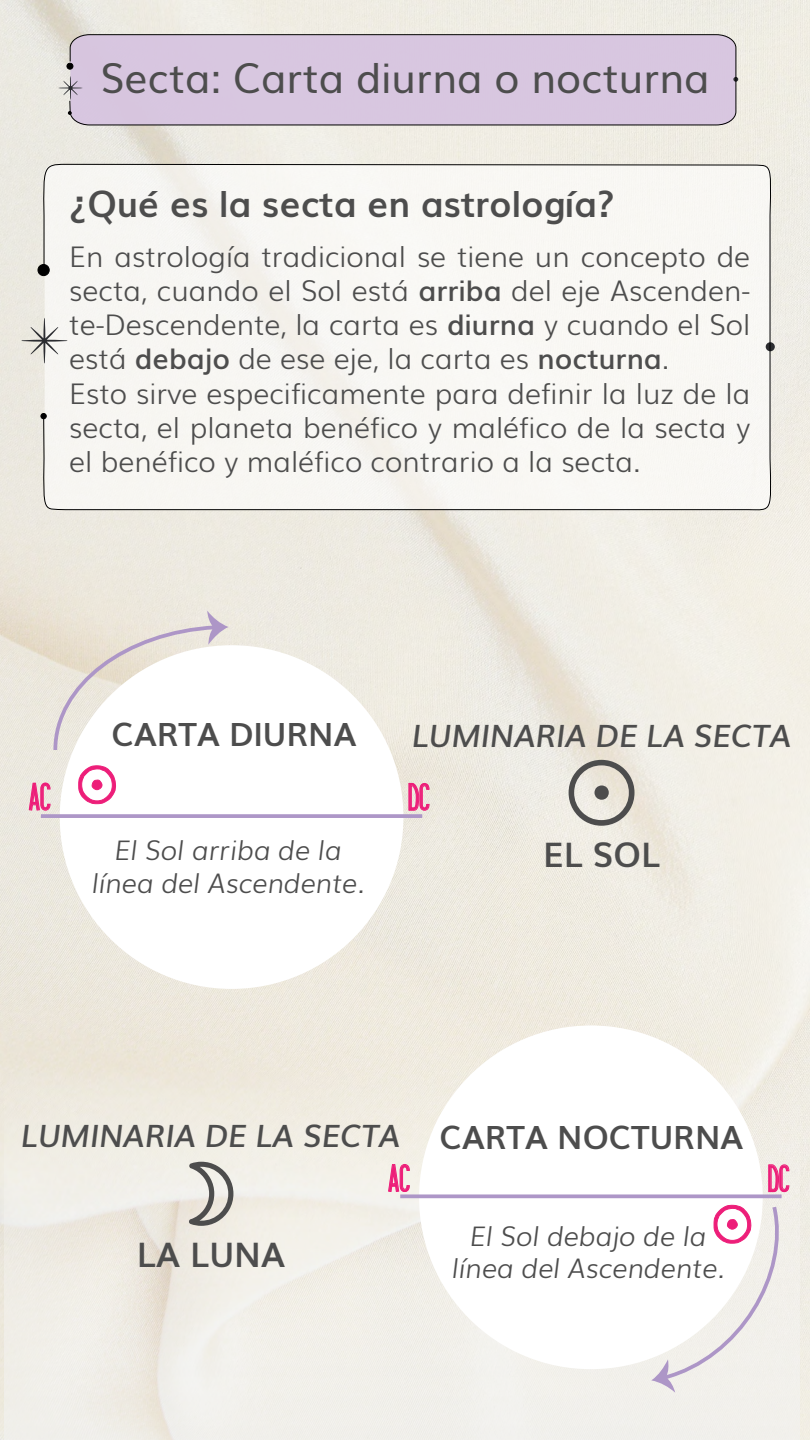
<style>
.page{position:relative;width:810px;height:1440px;background:#fff}
.page>*{position:absolute;margin:0;border:0;box-sizing:border-box;transform-origin:0 0}
.t1{font:55.5px "Astro Dot Basic";color:#ed1e79}
.t2{font:40.88px "Muli";color:#4d4d4d}
.t3{font:700 36.15px "Muli";color:#4d4d4d}
.t4{font:700 33.75px "Muli";color:#4d4d4d}
.t5{font:700 32.03px "Muli";color:#4d4d4d}
.t6{font:italic 600 30.75px "Muli";color:#4d4d4d}
.t7{font:300 28.5px/34.2px "Muli";color:#4d4d4d}
.t8{font:italic 300 27px/32.4px "Muli";color:#4d4d4d;text-align:center}
.s1{font-weight:600}
</style>
<div class="page">
<img style="left:0;top:0;width:810px;height:1440px">
<div style="left:4px;top:1061px;width:795px;height:379px;background:linear-gradient(to right,#efece3,#f2f1ec)"></div>
<div style="left:67px;top:63px;width:6px;height:7px;border:1px solid #000;border-radius:50%"></div>
<svg style="left:58px;top:76px;width:11px;height:24px"></svg>
<div style="left:69px;top:34px;width:668px;height:92px;background:#d8c6e0"></div>
<svg style="left:766px;top:342px;width:9px;height:9px"></svg>
<div style="left:38px;top:265px;width:11px;height:11px;background:#000;border-radius:50%"></div>
<div style="left:38px;top:264px;width:12px;height:12px;border:1px solid #000;border-radius:50%"></div>
<svg style="left:41px;top:413px;width:2px;height:6px"></svg>
<svg style="left:21px;top:318px;width:22px;height:46px"></svg>
<div style="left:43px;top:160px;width:730px;height:355px;background:#f8f7f3"></div>
<div style="left:60px;top:645px;width:343px;height:344px;background:#fff;border-radius:50%"></div>
<svg style="left:41px;top:814px;width:381px;height:4px;background:#b19bca"></svg>
<svg style="left:78px;top:765px;width:38px;height:39px"></svg>
<svg style="left:52px;top:611px;width:177px;height:143px"></svg>
<div style="left:419px;top:1025px;width:344px;height:344px;background:#fff;border-radius:50%"></div>
<svg style="left:400px;top:1194px;width:382px;height:4px;background:#b6a2cd"></svg>
<svg style="left:651px;top:1204px;width:128px;height:188px"></svg>
<svg style="left:29px;top:783px;width:22px;height:28px"></svg>
<svg style="left:408px;top:783px;width:22px;height:28px"></svg>
<svg style="left:388px;top:1164px;width:22px;height:28px"></svg>
<svg style="left:768px;top:1164px;width:21px;height:28px"></svg>
<svg style="left:569px;top:760px;width:66px;height:66px;background:#ece8dd"></svg>
<svg style="left:189px;top:1198px;width:44px;height:28px"></svg>
<h2 class="t2" style="left:100px;top:45px;width:611px">Secta: Carta diurna o nocturna</h2>
<p class="t3" style="left:69px;top:175px;width:547px">¿Qué es la secta en astrología?</p>
<p class="t7" style="left:69px;top:237px;width:683px">En astrología tradicional se tiene un concepto de secta, cuando el Sol está <span class="s1">arriba</span> del eje Ascenden&shy;te-Descendente, la carta es <span class="s1">diurna</span> y cuando el Sol está <span class="s1">debajo</span> de ese eje, la carta es <span class="s1">nocturna</span>.<br>Esto sirve especificamente para definir la luz de la secta, el planeta benéfico y maléfico de la secta y el benéfico y maléfico contrario a la secta.</p>
<p class="t5" style="left:112px;top:709px;width:246px">CARTA DIURNA</p>
<p class="t6" style="left:412px;top:711px;width:381px">LUMINARIA DE LA SECTA</p>
<h1 class="t1" style="left:78px;top:764px;width:39px">A</h1>
<p class="t8" style="left:92px;top:832px;width:274px">El Sol arriba de la línea del Ascendente.</p>
<p class="t4" style="left:543px;top:828px;width:119px">EL SOL</p>
<p class="t6" style="left:21px;top:1111px;width:381px">LUMINARIA DE LA SECTA</p>
<p class="t4" style="left:137px;top:1228px;width:150px">LA LUNA</p>
<p class="t5" style="left:440px;top:1112px;width:305px">CARTA NOCTURNA</p>
<h1 class="t1" style="left:713px;top:1204px;width:39px">A</h1>
<p class="t8" style="left:452px;top:1218px;width:274px">El Sol debajo de la línea del Ascendente.</p>
</div>
